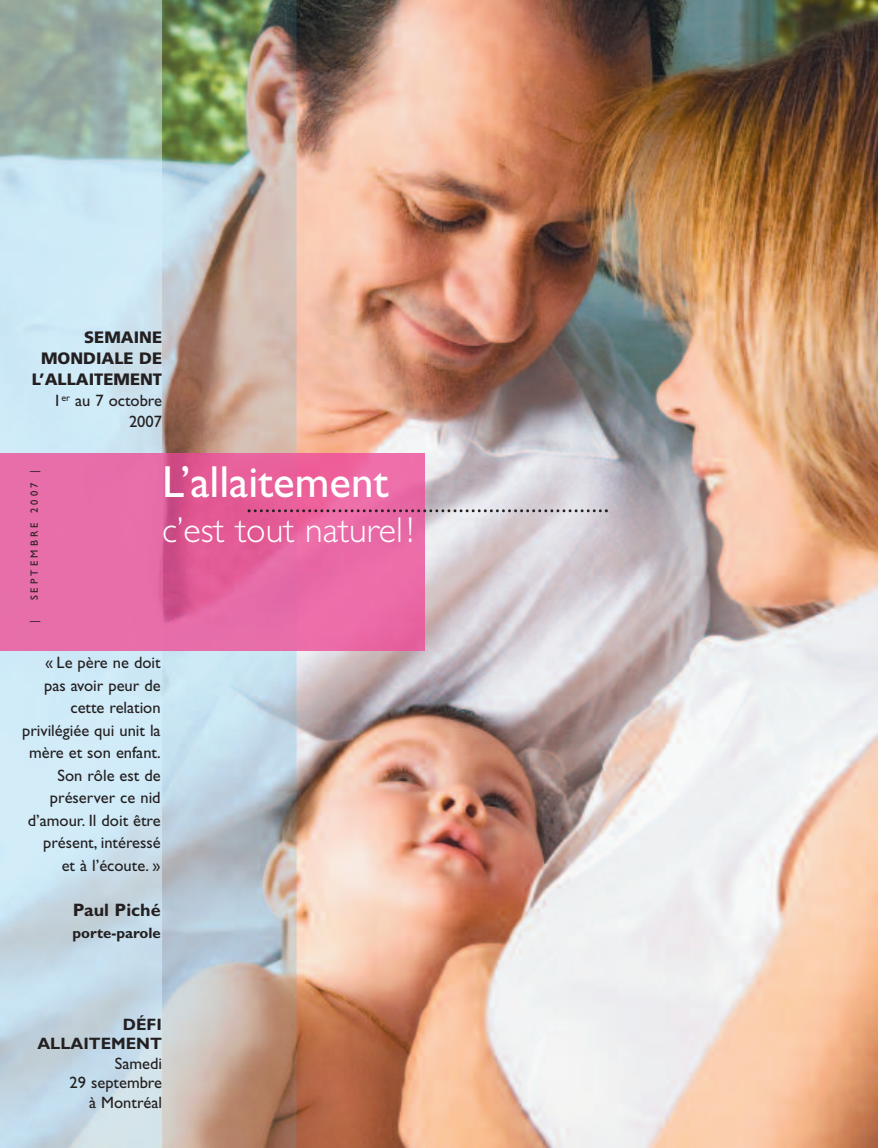
<style>
.page{position:relative;width:878px;height:1148px;background:#fff}
.page>*{position:absolute;margin:0;border:0;box-sizing:border-box;transform-origin:0 0}
.t1{font:45px "Gill Sans";color:#fff}
.t2{font:300 36px "Gill Sans";color:#fff}
.t3{font:700 18px "Gill Sans";color:#231f20}
.t4{font:16.5px/22.5px "Gill Sans";color:#231f20;text-align:right}
.t5{font:900 16.5px/21px "Frutiger";color:#231f20;text-align:right}
.t6{font:700 16.5px/19.5px "Gill Sans";color:#231f20;text-align:right}
.t7{font:700 15px "Gill Sans";color:#231f20}
.t8{font:10.5px "Gill Sans";letter-spacing:.3em;color:#231f20}
</style>
<div class="page">
<img style="left:296px;top:0;width:582px;height:1148px">
<img style="left:0;top:0;width:296px;height:1148px">
<img style="left:0;top:454px;width:425px;height:196px">
<svg style="left:248px;top:509px;width:360px;height:3px"></svg>
<p class="t5" style="left:32px;top:327px;width:132px">SEMAINE<br>MONDIALE DE<br>L’ALLAITEMENT</p>
<p class="t4" style="left:53px;top:391px;width:110px;line-height:21px">1<sup>er</sup> au 7 octobre<br>2007</p>
<p class="t8" style="left:30px;top:600px;width:132px;rotate:-90deg">SEPTEMBRE 2007 |</p>
<p class="t8" style="left:30px;top:623px;width:4px;rotate:-90deg">|</p>
<h1 class="t1" style="left:162px;top:464px;width:228px">L’allaitement</h1>
<h2 class="t2" style="left:162px;top:516px;width:253px">c’est tout naturel !</h2>
<p class="t4" style="left:22px;top:653px;width:140px">« Le père ne doit pas avoir peur de cette relation privilégiée qui unit la mère et son enfant.<br>Son rôle est de préserver ce nid d’amour. Il doit être présent, intéressé<br>et à l’écoute. »</p>
<p class="t3" style="left:73px;top:902px;width:89px">Paul Piché</p>
<p class="t7" style="left:72px;top:927px;width:90px">porte-parole</p>
<p class="t6" style="left:37px;top:1015px;width:126px">DÉFI<br>ALLAITEMENT</p>
<p class="t4" style="left:70px;top:1054px;width:94px;line-height:19.5px">Samedi<br>29 septembre à Montréal</p>
</div>
